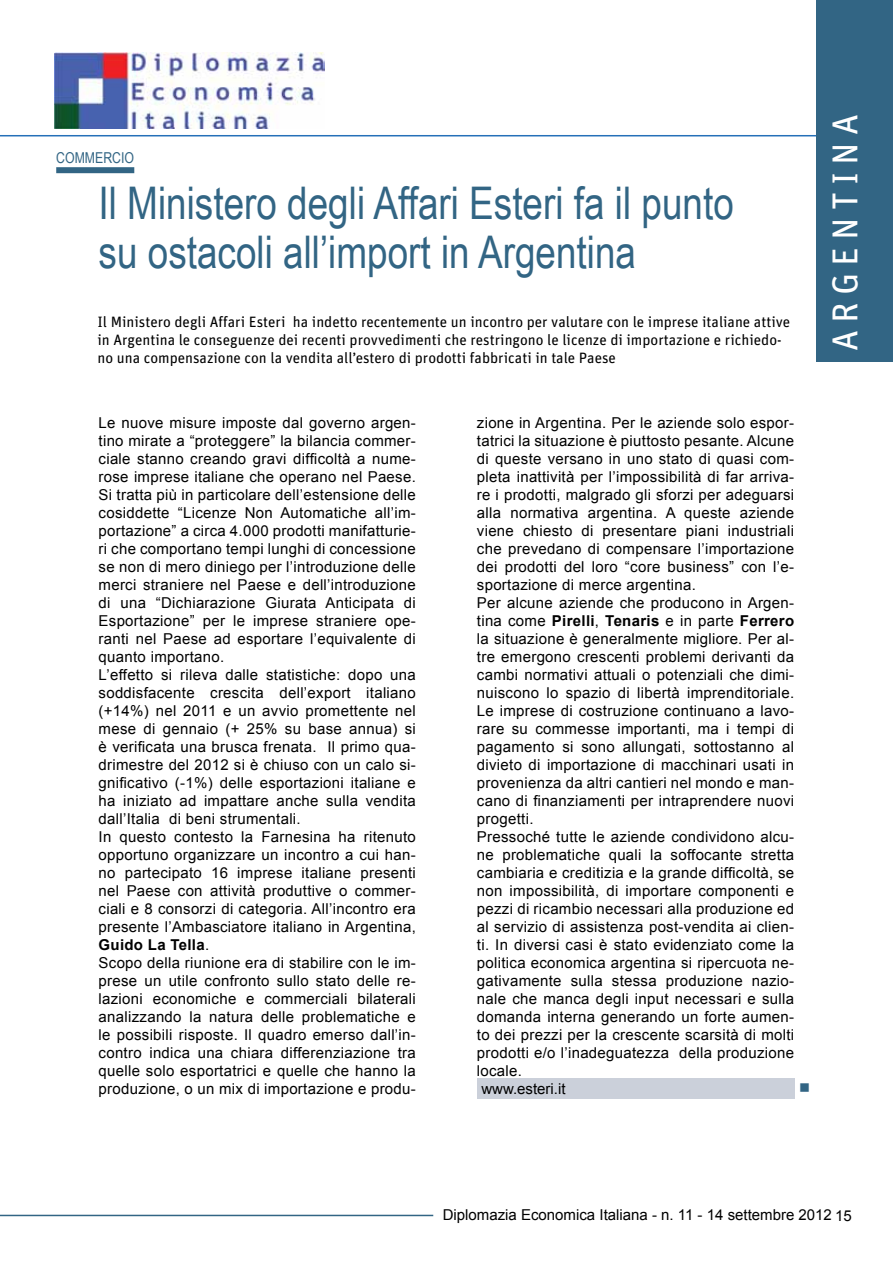
<style>
.page{position:relative;width:893px;height:1263px;background:#fff}
.page>*{position:absolute;margin:0;border:0;box-sizing:border-box;transform-origin:0 0}
.t1{font:45px/49.5px "Arial Narrow";color:#326584}
.t2{font:36px "Unit";letter-spacing:.2em;color:#fff}
.t3{font:15px/18px "Arial";letter-spacing:.02em;color:#000}
.t4{font:15px/18px "Unit";color:#000}
.t5{font:15px "Arial";color:#000}
.t6{font:15px "Arial Narrow";color:#326584}
.s1{font-weight:700}
</style>
<div class="page">
<hr style="left:0;top:135px;width:893px;height:1px;background:#2570b8">
<img style="left:54px;top:53px;width:271px;height:76px">
<div style="left:816px;top:0;width:77px;height:361px;background:#326584"></div>
<hr style="left:0;top:1215px;width:433px;height:1px;background:#326584">
<div style="left:477px;top:1078px;width:317px;height:21px;background:#cbd0da"></div>
<div style="left:56px;top:167px;width:78px;height:6px;background:#326584"></div>
<p class="t6" style="left:56px;top:149px;width:79px">COMMERCIO</p>
<h1 class="t1" style="left:99px;top:178px;width:637px">Il Ministero degli Affari Esteri fa il punto su ostacoli all’import in Argentina</h1>
<p class="t4" style="left:98px;top:313px;width:694px">Il Ministero degli Affari Esteri ha indetto recentemente un incontro per valutare con le imprese italiane attive in Argentina le conseguenze dei recenti provvedimenti che restringono le licenze di importazione e richiedo&shy;no una compensazione con la vendita all’estero di prodotti fabbricati in tale Paese</p>
<p class="t3" style="left:99px;top:414px;width:319px">Le nuove misure imposte dal governo argen&shy;tino mirate a “proteggere” la bilancia commer&shy;ciale stanno creando gravi difficoltà a nume&shy;rose imprese italiane che operano nel Paese.<br>Si tratta più in particolare dell’estensione delle cosiddette “Licenze Non Automatiche all’im&shy;portazione” a circa 4.000 prodotti manifatturie&shy;ri che comportano tempi lunghi di concessione se non di mero diniego per l’introduzione delle merci straniere nel Paese e dell’introduzione di una “Dichiarazione Giurata Anticipata di Esportazione” per le imprese straniere ope&shy;ranti nel Paese ad esportare l’equivalente di quanto importano.<br>L’effetto si rileva dalle statistiche: dopo una soddisfacente crescita dell’export italiano (+14%) nel 2011 e un avvio promettente nel mese di gennaio (+ 25% su base annua) si è verificata una brusca frenata. Il primo qua&shy;drimestre del 2012 si è chiuso con un calo si&shy;gnificativo (-1%) delle esportazioni italiane e ha iniziato ad impattare anche sulla vendita dall’Italia di beni strumentali.<br>In questo contesto la Farnesina ha ritenuto opportuno organizzare un incontro a cui han&shy;no partecipato 16 imprese italiane presenti nel Paese con attività produttive o commer&shy;ciali e 8 consorzi di categoria. All’incontro era presente l’Ambasciatore italiano in Argentina, <span class="s1">Guido La Tella</span>.<br>Scopo della riunione era di stabilire con le im&shy;prese un utile confronto sullo stato delle re&shy;lazioni economiche e commerciali bilaterali analizzando la natura delle problematiche e le possibili risposte. Il quadro emerso dall’in&shy;contro indica una chiara differenziazione tra quelle solo esportatrici e quelle che hanno la produzione, o un mix di importazione e produ-</p>
<p class="t3" style="left:477px;top:414px;width:319px">zione in Argentina. Per le aziende solo espor&shy;tatrici la situazione è piuttosto pesante. Alcune di queste versano in uno stato di quasi com&shy;pleta inattività per l’impossibilità di far arriva&shy;re i prodotti, malgrado gli sforzi per adeguarsi alla normativa argentina. A queste aziende viene chiesto di presentare piani industriali che prevedano di compensare l’importazione dei prodotti del loro “core business” con l’e&shy;sportazione di merce argentina.<br>Per alcune aziende che producono in Argen&shy;tina come <span class="s1">Pirelli</span>, <span class="s1">Tenaris</span> e in parte <span class="s1">Ferrero </span>la situazione è generalmente migliore. Per al&shy;tre emergono crescenti problemi derivanti da cambi normativi attuali o potenziali che dimi&shy;nuiscono lo spazio di libertà imprenditoriale.<br>Le imprese di costruzione continuano a lavo&shy;rare su commesse importanti, ma i tempi di pagamento si sono allungati, sottostanno al divieto di importazione di macchinari usati in provenienza da altri cantieri nel mondo e man&shy;cano di finanziamenti per intraprendere nuovi progetti.<br>Pressoché tutte le aziende condividono alcu&shy;ne problematiche quali la soffocante stretta cambiaria e creditizia e la grande difficoltà, se non impossibilità, di importare componenti e pezzi di ricambio necessari alla produzione ed al servizio di assistenza post-vendita ai clien&shy;ti. In diversi casi è stato evidenziato come la politica economica argentina si ripercuota ne&shy;gativamente sulla stessa produzione nazio&shy;nale che manca degli input necessari e sulla domanda interna generando un forte aumen&shy;to dei prezzi per la crescente scarsità di molti prodotti e/o l’inadeguatezza della produzione locale.<br>www.esteri.it</p>
<h2 class="t2" style="left:824px;top:351px;width:238px;rotate:-90deg">AR GENTINA</h2>
<p class="t5" style="left:443px;top:1204px;width:411px">Diplomazia Economica Italiana - n. 11 - 14 settembre 2012 15</p>
</div>
